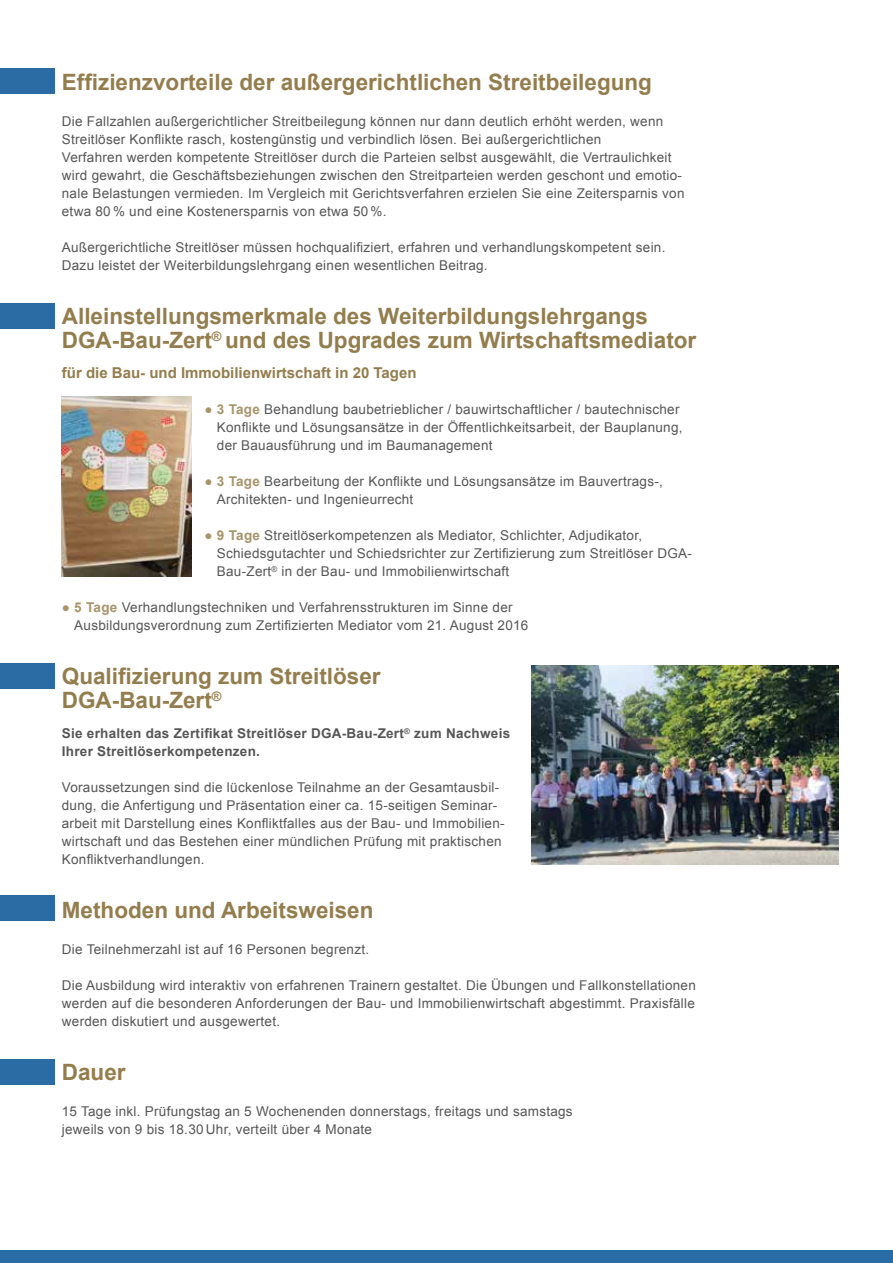
<style>
.page{position:relative;width:893px;height:1263px;background:#fff}
.page>*{position:absolute;margin:0;border:0;box-sizing:border-box;transform-origin:0 0}
.t1{font:700 22.5px/24px "Arial";color:#947d4d}
.t2{font:700 15px "Arial";color:#947d4d}
.t3{font:13.5px/18px "Arial";letter-spacing:.02em;color:#565656}
.t4{font:700 13.5px/18px "Arial";letter-spacing:.02em;color:#565656}
.s1{font-weight:700;color:#a8946b}
</style>
<div class="page">
<div style="left:0;top:68px;width:54px;height:26px;background:#2b6ca4"></div>
<div style="left:0;top:303px;width:54px;height:25px;background:#2b6ca4"></div>
<div style="left:0;top:663px;width:54px;height:26px;background:#2b6ca4"></div>
<div style="left:0;top:896px;width:54px;height:25px;background:#2b6ca4"></div>
<div style="left:0;top:1059px;width:54px;height:26px;background:#2b6ca4"></div>
<img style="left:532px;top:666px;width:307px;height:198px">
<img style="left:62px;top:396px;width:130px;height:180px">
<div style="left:0;top:1250px;width:893px;height:13px;background:#2a6ca5"></div>
<h1 class="t1" style="left:62px;top:71px;width:592px">Effizienzvorteile der außergerichtlichen Streitbeilegung</h1>
<p class="t3" style="left:62px;top:112px;width:624px">Die Fallzahlen außergerichtlicher Streitbeilegung können nur dann deutlich erhöht werden, wenn Streitlöser Konflikte rasch, kostengünstig und verbindlich lösen. Bei außergerichtlichen<br>Verfahren werden kompetente Streitlöser durch die Parteien selbst ausgewählt, die Vertraulichkeit wird gewahrt, die Geschäftsbeziehungen zwischen den Streitparteien werden geschont und emotio&shy;nale Belastungen vermieden. Im Vergleich mit Gerichtsverfahren erzielen Sie eine Zeitersparnis von etwa 80 % und eine Kostenersparnis von etwa 50 %.</p>
<p class="t3" style="left:62px;top:238px;width:605px">Außergerichtliche Streitlöser müssen hochqualifiziert, erfahren und verhandlungskompetent sein.<br>Dazu leistet der Weiterbildungslehrgang einen wesentlichen Beitrag.</p>
<h1 class="t1" style="left:62px;top:305px;width:636px">Alleinstellungsmerkmale des Weiterbildungslehrgangs<br>DGA-Bau-Zert<sup>®</sup> und des Upgrades zum Wirtschaftsmediator</h1>
<p class="t2" style="left:62px;top:363px;width:356px">für die Bau- und Immobilienwirtschaft in 20 Tagen</p>
<p class="t3" style="left:217px;top:400px;width:467px;text-indent:-12px"><span class="s1">● 3 Tage</span> Behandlung baubetrieblicher / bauwirtschaftlicher / bautechnischer<br>Konflikte und Lösungsansätze in der Öffentlichkeitsarbeit, der Bauplanung, der Bauausführung und im Baumanagement</p>
<p class="t3" style="left:217px;top:472px;width:448px;text-indent:-12px"><span class="s1">● 3 Tage</span> Bearbeitung der Konflikte und Lösungsansätze im Bauvertrags-,<br>Architekten- und Ingenieurrecht</p>
<p class="t3" style="left:217px;top:526px;width:477px;text-indent:-12px"><span class="s1">● 9 Tage</span> Streitlöserkompetenzen als Mediator, Schlichter, Adjudikator,<br>Schiedsgutachter und Schiedsrichter zur Zertifizierung zum Streitlöser DGA-<br>Bau-Zert<sup>®</sup> in der Bau- und Immobilienwirtschaft</p>
<p class="t3" style="left:74px;top:598px;width:456px;text-indent:-12px"><span class="s1">● 5 Tage</span> Verhandlungstechniken und Verfahrensstrukturen im Sinne der<br>Ausbildungsverordnung zum Zertifizierten Mediator vom 21. August 2016</p>
<h1 class="t1" style="left:62px;top:665px;width:320px">Qualifizierung zum Streitlöser<br>DGA-Bau-Zert<sup>®</sup></h1>
<p class="t4" style="left:62px;top:725px;width:450px">Sie erhalten das Zertifikat Streitlöser DGA-Bau-Zert<sup>®</sup> zum Nachweis<br>Ihrer Streitlöserkompetenzen.</p>
<p class="t3" style="left:62px;top:778px;width:444px">Voraussetzungen sind die lückenlose Teilnahme an der Gesamtausbil&shy;dung, die Anfertigung und Präsentation einer ca. 15-seitigen Seminar&shy;arbeit mit Darstellung eines Konfliktfalles aus der Bau- und Immobilien&shy;wirtschaft und das Bestehen einer mündlichen Prüfung mit praktischen Konfliktverhandlungen.</p>
<h1 class="t1" style="left:62px;top:899px;width:313px">Methoden und Arbeitsweisen</h1>
<p class="t3" style="left:62px;top:940px;width:309px">Die Teilnehmerzahl ist auf 16 Personen begrenzt.</p>
<p class="t3" style="left:62px;top:976px;width:636px;text-align:justify">Die Ausbildung wird interaktiv von erfahrenen Trainern gestaltet. Die Übungen und Fallkonstellationen werden auf die besonderen Anforderungen der Bau- und Immobilienwirtschaft abgestimmt. Praxisfälle werden diskutiert und ausgewertet.</p>
<h1 class="t1" style="left:62px;top:1061px;width:65px">Dauer</h1>
<p class="t3" style="left:62px;top:1102px;width:512px">15 Tage inkl. Prüfungstag an 5 Wochenenden donnerstags, freitags und samstags jeweils von 9 bis 18.30 Uhr, verteilt über 4 Monate</p>
</div>
